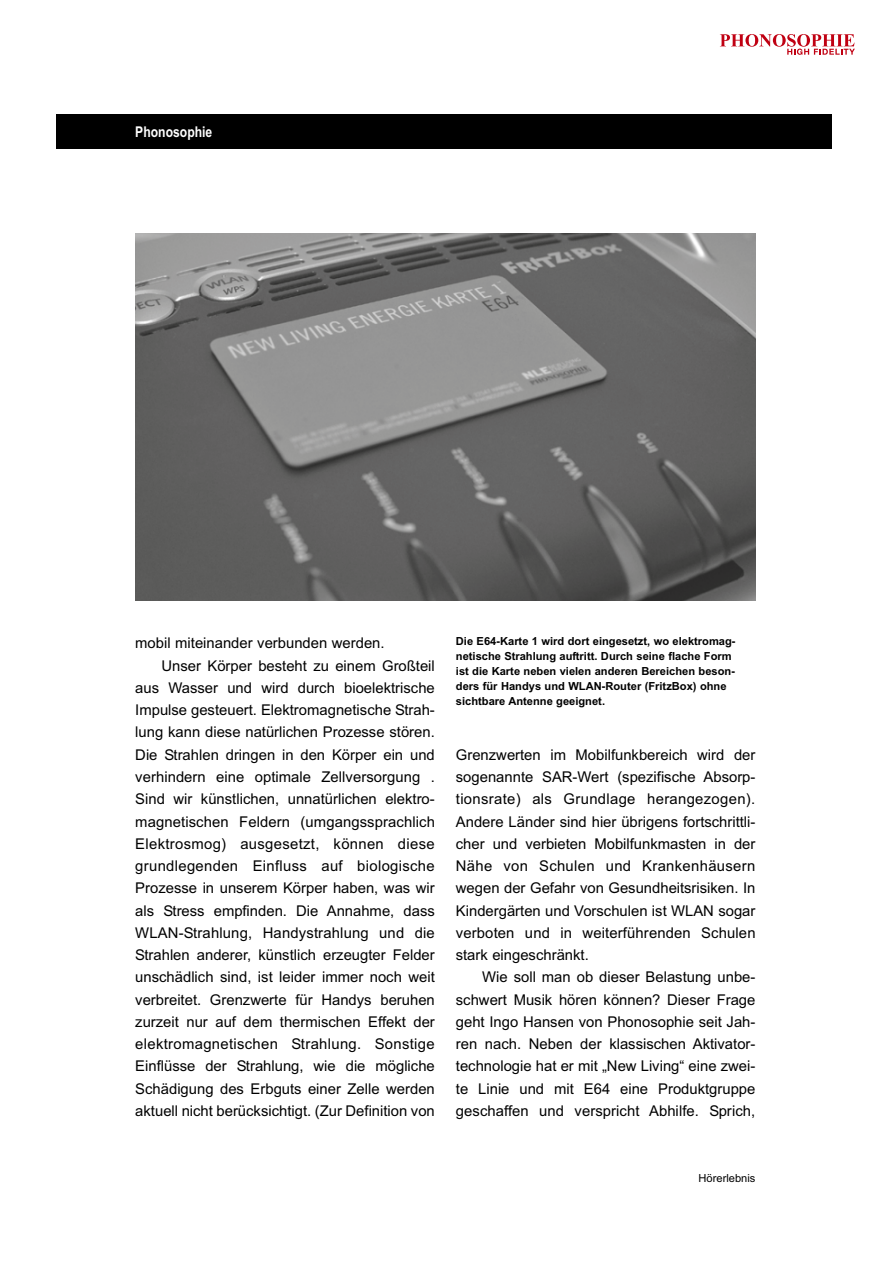
<style>
.page{position:relative;width:893px;height:1263px;background:#fff}
.page>*{position:absolute;margin:0;border:0;box-sizing:border-box;transform-origin:0 0}
.t1{font:14.85px "Arial";color:#000}
.t2{font:14.85px "Arial";letter-spacing:.02em;color:#000}
.t3{font:700 14.85px "Arial Narrow";color:#fff}
.t4{font:700 11.1px/14.9px "Arial";color:#000}
.t5{font:11.1px "Arial";color:#000}
</style>
<div class="page">
<svg style="left:720px;top:34px;width:135px;height:21px"></svg>
<div style="left:56px;top:114px;width:776px;height:35px;background:#000"></div>
<img style="left:135px;top:233px;width:620px;height:367px">
<p class="t3" style="left:135px;top:120px;width:79px">Phonosophie</p>
<p class="t1" style="left:135px;top:633px;width:251px">mobil miteinander verbunden werden.</p>
<p class="t1" style="left:162px;top:655px;width:275px">Unser Körper besteht zu einem Großteil</p>
<p class="t1" style="left:135px;top:677px;width:301px">aus Wasser und wird durch bioelektrische</p>
<p class="t1" style="left:135px;top:700px;width:301px">Impulse gesteuert. Elektromagnetische Strah -</p>
<p class="t1" style="left:135px;top:722px;width:301px">lung kann diese natürlichen Prozesse stören.</p>
<p class="t1" style="left:135px;top:744px;width:301px">Die Strahlen dringen in den Körper ein und</p>
<p class="t1" style="left:135px;top:766px;width:301px">verhindern eine optimale Zellversorgung .</p>
<p class="t1" style="left:135px;top:789px;width:301px">Sind wir künstlichen, unnatürlichen elektro-</p>
<p class="t1" style="left:135px;top:811px;width:301px">magnetischen Feldern (umgangssprachlich</p>
<p class="t2" style="left:135px;top:833px;width:301px">Elektrosmog) ausgesetzt, können diese</p>
<p class="t2" style="left:135px;top:855px;width:301px">grund legenden Einfluss auf biologische</p>
<p class="t1" style="left:135px;top:878px;width:301px">Prozesse in unserem Körper haben, was wir</p>
<p class="t1" style="left:135px;top:900px;width:301px">als Stress empfinden. Die Annahme, dass</p>
<p class="t1" style="left:135px;top:922px;width:301px">WLAN-Strahlung, Handystrahlung und die</p>
<p class="t1" style="left:135px;top:944px;width:301px">Strahlen anderer, künstlich erzeugter Felder</p>
<p class="t1" style="left:135px;top:967px;width:301px">unschädlich sind, ist leider immer noch weit</p>
<p class="t1" style="left:135px;top:989px;width:301px">verbreitet. Grenzwerte für Handys beruhen</p>
<p class="t1" style="left:135px;top:1011px;width:301px">zurzeit nur auf dem thermischen Effekt der</p>
<p class="t2" style="left:135px;top:1033px;width:301px">elektromagnetischen Strahlung. Sonstige</p>
<p class="t1" style="left:135px;top:1056px;width:301px">Einflüsse der Strahlung, wie die mögliche</p>
<p class="t1" style="left:135px;top:1078px;width:301px">Schä digung des Erbguts einer Zelle werden</p>
<p class="t1" style="left:135px;top:1100px;width:301px">aktuell nicht berücksichtigt. (Zur Definition von</p>
<p class="t4" style="left:456px;top:634px;width:281px">Die E64-Karte 1 wird dort eingesetzt, wo elektromag - netische Strahlung auftritt. Durch seine flache Form ist die Karte neben vielen anderen Bereichen beson&shy;ders für Handys und WLAN-Router (FritzBox) ohne sichtbare Antenne geeignet.</p>
<p class="t1" style="left:456px;top:744px;width:301px">Grenzwerten im Mobilfunkbereich wird der</p>
<p class="t1" style="left:456px;top:766px;width:301px">sogenannte SAR-Wert (spezifische Absorp -</p>
<p class="t2" style="left:456px;top:789px;width:301px">tionsrate) als Grundlage herangezogen).</p>
<p class="t1" style="left:456px;top:811px;width:301px">Andere Länder sind hier übrigens fortschrittli-</p>
<p class="t1" style="left:456px;top:833px;width:301px">cher und verbieten Mobilfunkmasten in der</p>
<p class="t2" style="left:456px;top:855px;width:301px">Nähe von Schulen und Krankenhäusern</p>
<p class="t1" style="left:456px;top:878px;width:301px">wegen der Gefahr von Gesundheitsrisiken. In</p>
<p class="t1" style="left:456px;top:900px;width:301px">Kindergärten und Vorschulen ist WLAN sogar</p>
<p class="t1" style="left:456px;top:922px;width:301px">verboten und in weiterführenden Schulen</p>
<p class="t1" style="left:456px;top:944px;width:134px">stark eingeschränkt.</p>
<p class="t1" style="left:482px;top:967px;width:275px">Wie soll man ob dieser Belastung unbe-</p>
<p class="t1" style="left:456px;top:989px;width:301px">schwert Musik hören können? Dieser Frage</p>
<p class="t1" style="left:456px;top:1011px;width:301px">geht Ingo Hansen von Phonosophie seit Jah -</p>
<p class="t1" style="left:456px;top:1033px;width:301px">ren nach. Neben der klassischen Aktivator -</p>
<p class="t1" style="left:456px;top:1056px;width:301px">technologie hat er mit „New Living“ eine zwei-</p>
<p class="t1" style="left:456px;top:1078px;width:301px">te Linie und mit E64 eine Produktgruppe</p>
<p class="t1" style="left:456px;top:1100px;width:301px">geschaffen und verspricht Abhilfe. Sprich,</p>
<p class="t5" style="left:699px;top:1170px;width:58px">Hörerlebnis</p>
</div>
